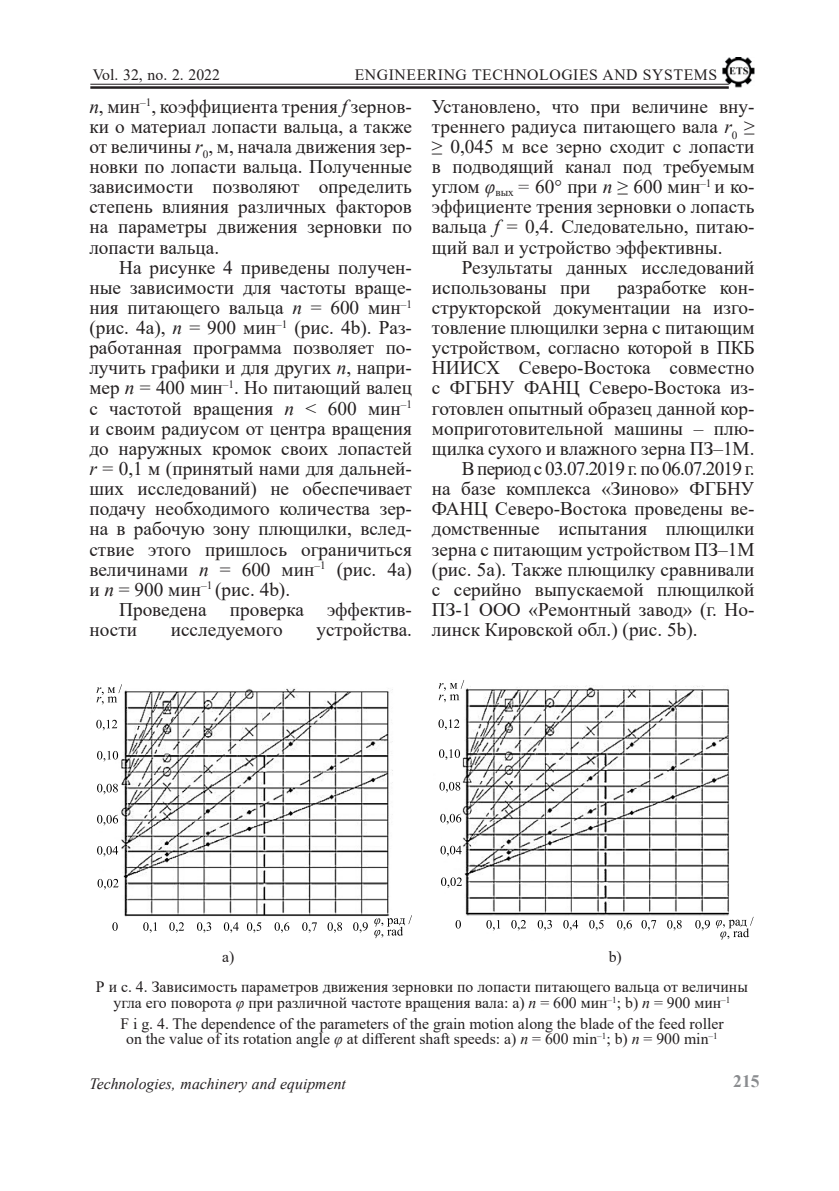
<style>
.page{position:relative;width:839px;height:1191px;background:#fff}
.page>*{position:absolute;margin:0;border:0;box-sizing:border-box;transform-origin:0 0}
.Body_Text{font:19.25px/20.1px "Times New Roman";color:#231f20;text-align:justify}
.t1{font:700 17.5px "Times New Roman";color:#8a8c8f}
.Body_Text-2{font:15.75px/15.8px "Times New Roman";color:#231f20;text-align:center}
.t2{font:italic 15.75px "Times New Roman";color:#231f20}
.Body_Text-3{font:15.75px "Times New Roman";letter-spacing:.035em;color:#231f20}
.s1{font-style:italic}
</style>
<div class="page">
<img style="left:722px;top:58px;width:32px;height:31px">
<hr style="left:90px;top:84px;width:638px;height:1px;background:#231f20">
<hr style="left:90px;top:86px;width:638px;height:3px;background:#231f20">
<img style="left:96px;top:684px;width:316px;height:255px">
<img style="left:438px;top:680px;width:315px;height:260px">
<p class="Body_Text-2" style="left:93px;top:66px;width:129px">Vol. 32, no. 2. 2022</p>
<p class="Body_Text-3" style="left:354px;top:64px;width:364px">ENGINEERING TECHNOLOGIES AND SYSTEMS</p>
<p class="Body_Text" style="left:89px;top:95px;width:324px"><span class="s1">n</span>, мин<sup>–1</sup>, коэффициента трения <span class="s1">f</span> зернов&shy;ки о материал лопасти вальца, а также от величины <span class="s1">r</span><sub>0</sub>, м, начала движения зер&shy;новки по лопасти вальца. Полученные зависимости позволяют определить степень влияния различных факторов на параметры движения зерновки по лопасти вальца.</p>
<p class="Body_Text" style="left:89px;top:256px;width:324px;text-indent:30px">На рисунке 4 приведены получен&shy;ные зависимости для частоты враще&shy;ния питающего вальца <span class="s1">n</span> = 600 мин<sup>–1 </sup>(рис. 4a), <span class="s1">n</span> = 900 мин<sup>–1</sup> (рис. 4b). Раз&shy;работанная программа позволяет по&shy;лучить графики и для других <span class="s1">n</span>, напри&shy;мер <span class="s1">n</span> = 400 мин<sup>–1</sup>. Но питающий валец с частотой вращения <span class="s1">n</span> ˂ 600 мин<sup>–1 </sup>и своим радиусом от центра вращения до наружных кромок своих лопастей <span class="s1">r</span> = 0,1 м (принятый нами для дальней&shy;ших исследований) не обеспечивает подачу необходимого количества зер&shy;на в рабочую зону плющилки, вслед&shy;ствие этого пришлось ограничиться величинами <span class="s1">n</span> = 600 мин<sup>–1</sup> (рис. 4a) и <span class="s1">n</span> = 900 мин<sup>–1</sup> (рис. 4b).</p>
<p class="Body_Text" style="left:89px;top:599px;width:324px;text-indent:30px">Проведена проверка эффектив&shy;ности</p>
<p class="Body_Text" style="left:171px;top:619px;width:113px">исследуемого</p>
<p class="Body_Text" style="left:316px;top:619px;width:97px">устройства.</p>
<p class="Body_Text" style="left:432px;top:95px;width:324px">Установлено, что при величине вну&shy;треннего радиуса питающего вала <span class="s1">r</span><sub>0</sub> ≥ ≥ 0,045 м все зерно сходит с лопасти в подводящий канал под требуемым углом <span class="s1">φ</span><sub>вых</sub> <span class="s1">=</span> 60° при <span class="s1">n</span> ≥ 600 мин<sup>–1</sup> и ко&shy;эффициенте трения зерновки о лопасть вальца <span class="s1">f</span> = 0,4. Следовательно, питаю&shy;щий вал и устройство эффективны.</p>
<p class="Body_Text" style="left:432px;top:256px;width:324px;text-indent:30px">Результаты данных исследований использованы при</p>
<p class="Body_Text" style="left:432px;top:277px;width:324px;text-indent:185px">разработке кон&shy;структорской документации на изго&shy;товление плющилки зерна с питающим устройством, согласно которой в ПКБ НИИСХ Северо-Востока совместно с ФГБНУ ФАНЦ Северо-Востока из&shy;готовлен опытный образец данной кор&shy;моприготовительной машины – плю&shy;щилка сухого и влажного зерна ПЗ–1М.</p>
<p class="Body_Text" style="left:432px;top:458px;width:324px;text-indent:30px">В период с 03.07.2019 г. по 06.07.2019 г. на базе комплекса «Зиново» ФГБНУ ФАНЦ Северо-Востока проведены ве&shy;домственные испытания плющилки зерна с питающим устройством ПЗ–1М (рис. 5a). Также плющилку сравнивали с серийно выпускаемой плющилкой ПЗ-1 ООО «Ремонтный завод» (г. Но&shy;линск Кировской обл.) (рис. 5b).</p>
<p class="Body_Text-2" style="left:222px;top:948px;width:14px">a)</p>
<p class="Body_Text-2" style="left:608px;top:948px;width:15px">b)</p>
<p class="Body_Text-2" style="left:96px;top:978px;width:653px">Р и с. 4. Зависимость параметров движения зерновки по лопасти питающего вальца от величины угла его поворота <span class="s1">φ</span> при различной частоте вращения вала: a) <span class="s1">n</span> = 600 мин<sup>–1</sup>; b) <span class="s1">n</span> = 900 мин<sup>–1</sup></p>
<p class="Body_Text-2" style="left:120px;top:1015px;width:604px">F i g. 4. The dependence of the parameters of the grain motion along the blade of the feed roller on the value of its rotation angle <span class="s1">φ</span> at different shaft speeds: a) <span class="s1">n</span> = 600 min<sup>–1</sup>; b) <span class="s1">n</span> = 900 min<sup>–1</sup></p>
<p class="t2" style="left:89px;top:1073px;width:258px">Technologies, machinery and equipment</p>
<p class="t1" style="left:733px;top:1068px;width:28px">215</p>
</div>
